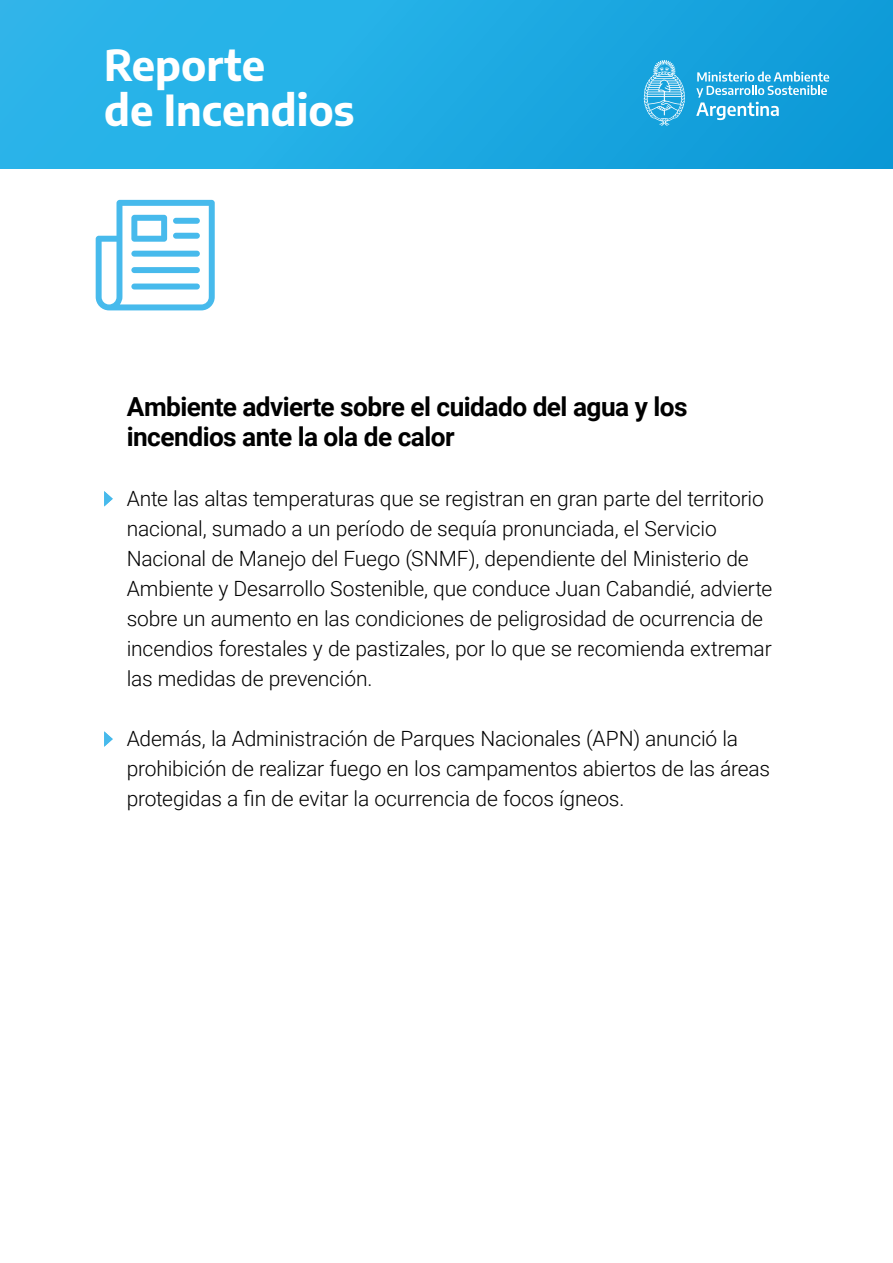
<style>
.page{position:relative;width:893px;height:1263px;background:#fff}
.page>*{position:absolute;margin:0;border:0;box-sizing:border-box;transform-origin:0 0}
.t1{font:700 42px/44.4px "Encode Sans";color:#fff}
.t2{font:700 26.25px/30px "Roboto";letter-spacing:-.02em;color:#000}
.t3{font:300 21px/30px "Roboto";letter-spacing:-.01em;color:#000}
</style>
<div class="page">
<div style="left:0;top:0;width:893px;height:169px;background:linear-gradient(to right,#2fb9ec,#0e9bd8)"></div>
<svg style="left:696px;top:72px;width:133px;height:48px"></svg>
<svg style="left:644px;top:60px;width:41px;height:66px"></svg>
<svg style="left:96px;top:200px;width:119px;height:110px"></svg>
<svg style="left:104px;top:491px;width:9px;height:15px"></svg>
<svg style="left:104px;top:731px;width:9px;height:16px"></svg>
<h1 class="t1" style="left:104px;top:41px;width:252px">Reporte<br>de Incendios</h1>
<p class="t2" style="left:127px;top:391px;width:562px">Ambiente advierte sobre el cuidado del agua y los incendios ante la ola de calor</p>
<p class="t3" style="left:127px;top:483px;width:647px">Ante las altas temperaturas que se registran en gran parte del territorio nacional, sumado a un período de sequía pronunciada, el Servicio Nacional de Manejo del Fuego (SNMF), dependiente del Ministerio de Ambiente y Desarrollo Sostenible, que conduce Juan Cabandié, advierte sobre un aumento en las condiciones de peligrosidad de ocurrencia de incendios forestales y de pastizales, por lo que se recomienda extremar las medidas de prevención.</p>
<p class="t3" style="left:127px;top:723px;width:645px">Además, la Administración de Parques Nacionales (APN) anunció la prohibición de realizar fuego en los campamentos abiertos de las áreas protegidas a fin de evitar la ocurrencia de focos ígneos.</p>
</div>
